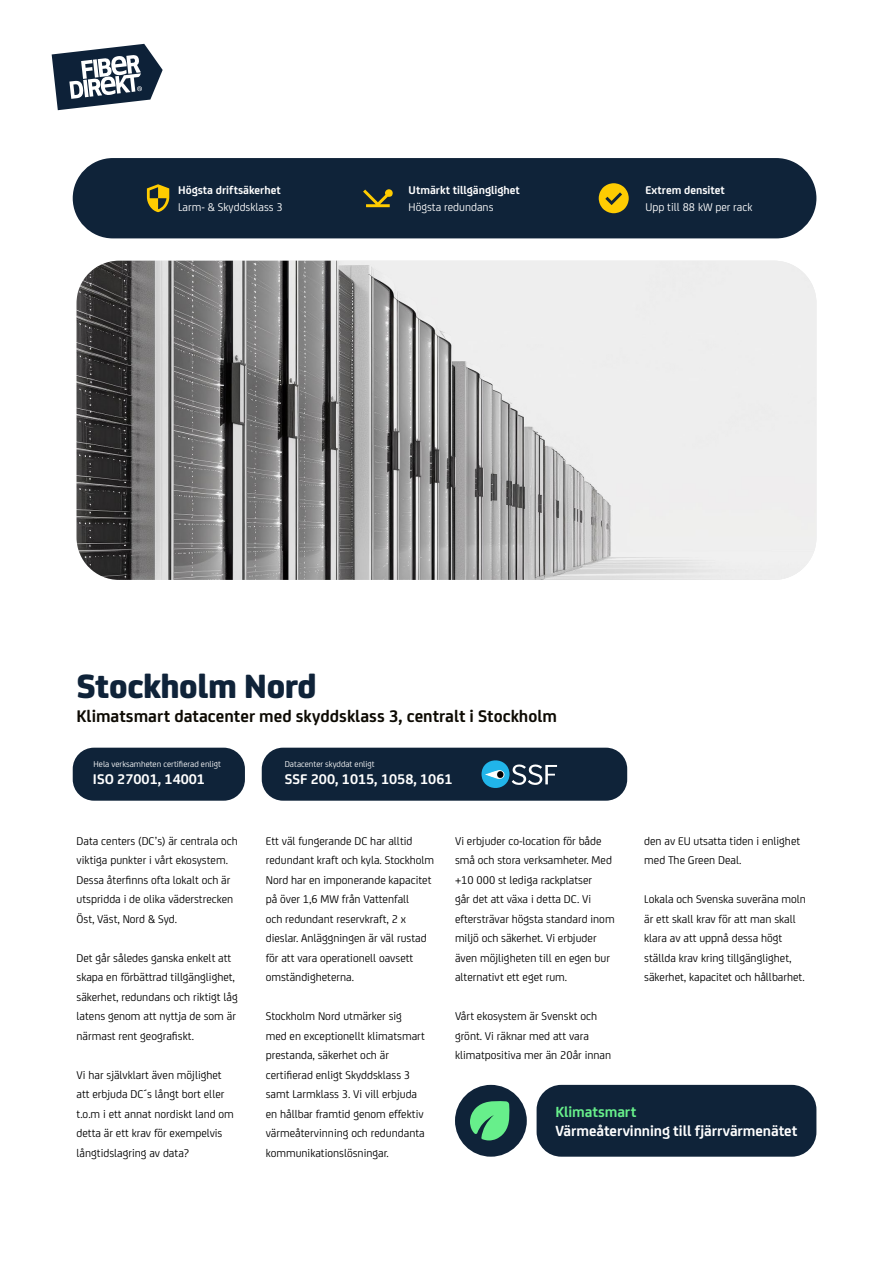
<style>
.page{position:relative;width:893px;height:1263px;background:#fff}
.page>*{position:absolute;margin:0;border:0;box-sizing:border-box;transform-origin:0 0}
.t1{font:800 36px "FS Joey";letter-spacing:-.01em;color:#0f2339}
.t2{font:700 18px "FS Joey";color:#0d0a03}
.t3{font:700 15.75px "FS Joey";letter-spacing:-.005em;color:#fff}
.t4{font:700 15.75px "FS Joey";letter-spacing:-.005em;color:#67ef8b}
.t5{font:700 15px "FS Joey";color:#fff}
.t6{font:12px/19.5px "FS Joey";color:#000}
.t7{font:700 12px "FS Joey";color:#fff}
.t8{font:12px "FS Joey";color:#fff}
.t9{font:9px "FS Joey";color:#fff}
</style>
<div class="page">
<svg style="left:77px;top:261px;width:739px;height:319px;background:#afafaf"></svg>
<div style="left:262px;top:748px;width:365px;height:53px;background:#0f2339;border-radius:21px"></div>
<div style="left:73px;top:748px;width:172px;height:53px;background:#0f2339;border-radius:21px"></div>
<div style="left:455px;top:1085px;width:72px;height:72px;background:#0f2339;border-radius:50%"></div>
<svg style="left:470px;top:1101px;width:40px;height:39px"></svg>
<div style="left:537px;top:1085px;width:279px;height:72px;background:#0f2339;border-radius:25px"></div>
<svg style="left:52px;top:44px;width:111px;height:66px"></svg>
<div style="left:73px;top:158px;width:743px;height:80px;background:#0f2339;border-radius:40px"></div>
<svg style="left:147px;top:184px;width:22px;height:28px"></svg>
<svg style="left:363px;top:189px;width:30px;height:18px"></svg>
<svg style="left:599px;top:183px;width:30px;height:30px"></svg>
<svg style="left:481px;top:760px;width:76px;height:28px"></svg>
<p class="t7" style="left:178px;top:181px;width:104px">Högsta driftsäkerhet</p>
<p class="t8" style="left:178px;top:198px;width:106px">Larm- &amp; Skyddsklass 3</p>
<p class="t7" style="left:409px;top:181px;width:113px">Utmärkt tillgänglighet</p>
<p class="t8" style="left:409px;top:198px;width:86px">Högsta redundans</p>
<p class="t7" style="left:645px;top:181px;width:81px">Extrem densitet</p>
<p class="t8" style="left:645px;top:198px;width:108px">Upp till 88 kW per rack</p>
<h1 class="t1" style="left:77px;top:658px;width:242px">Stockholm Nord</h1>
<h2 class="t2" style="left:77px;top:703px;width:482px">Klimatsmart datacenter med skyddsklass 3, centralt i Stockholm</h2>
<p class="t9" style="left:285px;top:758px;width:91px">Datacenter skyddat enligt</p>
<p class="t5" style="left:285px;top:768px;width:169px">SSF 200, 1015, 1058, 1061</p>
<p class="t9" style="left:94px;top:758px;width:129px">Hela verksamheten certifierad enligt</p>
<p class="t5" style="left:93px;top:768px;width:114px">ISO 27001, 14001</p>
<p class="t6" style="left:77px;top:830px;width:163px">Data centers (DC’s) är centrala och viktiga punkter i vårt ekosystem.<br>Dessa återfinns ofta lokalt och är utspridda i de olika väderstrecken<br>Öst, Väst, Nord &amp; Syd.</p>
<p class="t6" style="left:77px;top:947px;width:163px">Det går således ganska enkelt att skapa en förbättrad tillgänglighet, säkerhet, redundans och riktigt låg latens genom att nyttja de som är närmast rent geografiskt.</p>
<p class="t6" style="left:77px;top:1064px;width:159px">Vi har självklart även möjlighet att erbjuda DC´s långt bort eller t.o.m i ett annat nordiskt land om detta är ett krav för exempelvis långtidslagring av data?</p>
<p class="t6" style="left:266px;top:830px;width:170px">Ett väl fungerande DC har alltid redundant kraft och kyla. Stockholm<br>Nord har en imponerande kapacitet på över 1,6 MW från Vattenfall<br>och redundant reservkraft, 2 x dieslar. Anläggningen är väl rustad för att vara operationell oavsett omständigheterna.</p>
<p class="t6" style="left:266px;top:1006px;width:161px">Stockholm Nord utmärker sig med en exceptionellt klimatsmart prestanda, säkerhet och är certifierad enligt Skyddsklass 3 samt Larmklass 3. Vi vill erbjuda en hållbar framtid genom effektiv värmeåtervinning och redundanta kommunikationslösningar.</p>
<p class="t6" style="left:455px;top:830px;width:161px">Vi erbjuder co-location för både små och stora verksamheter. Med +10 000 st lediga rackplatser<br>går det att växa i detta DC. Vi eftersträvar högsta standard inom miljö och säkerhet. Vi erbjuder även möjligheten till en egen bur alternativt ett eget rum.</p>
<p class="t6" style="left:455px;top:1006px;width:158px">Vårt ekosystem är Svenskt och grönt. Vi räknar med att vara klimatpositiva mer än 20år innan</p>
<p class="t6" style="left:644px;top:830px;width:158px">den av EU utsatta tiden i enlighet med The Green Deal.</p>
<p class="t6" style="left:644px;top:889px;width:163px">Lokala och Svenska suveräna moln är ett skall krav för att man skall klara av att uppnå dessa högt ställda krav kring tillgänglighet, säkerhet, kapacitet och hållbarhet.</p>
<h3 class="t4" style="left:555px;top:1100px;width:82px">Klimatsmart</h3>
<h3 class="t3" style="left:555px;top:1119px;width:243px">Värmeåtervinning till fjärrvärmenätet</h3>
</div>
